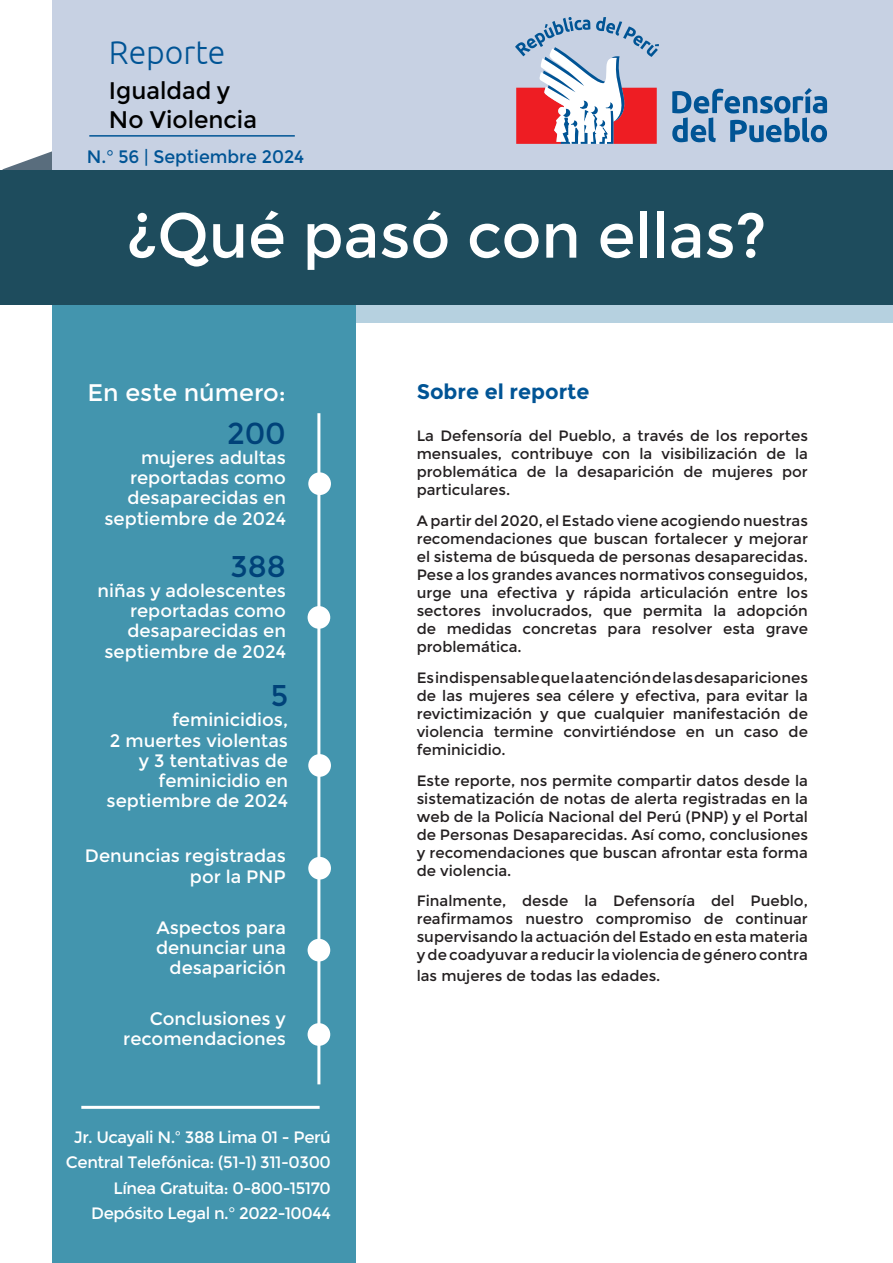
<style>
.page{position:relative;width:893px;height:1263px;background:#fff}
.page>*{position:absolute;margin:0;border:0;box-sizing:border-box;transform-origin:0 0}
.t1{font:63px "Montserrat";color:#fff}
.t2{font:300 33px "Ubuntu";color:#005495}
.cuerpo{font:30px "Montserrat";color:#004279}
.t3{font:24px/28.8px "Montserrat";color:#000}
.Subtítulo_1{font:24px "Montserrat";color:#fff}
.Título_1{font:700 21px "Montserrat";color:#005495}
.cuerpo-2{font:18px/20.2px "Montserrat";color:#fff;text-align:right}
.t4{font:18px "Montserrat";color:#005495}
.cuerpo-3{font:16.5px "Montserrat";letter-spacing:-.025em;color:#fff}
.Párrafo{font:15px/18px "Montserrat";color:#231f20;text-align:justify}
</style>
<div class="page">
<svg style="left:2px;top:151px;width:50px;height:19px"></svg>
<div style="left:52px;top:0;width:841px;height:304px;background:#c7d1e3"></div>
<div style="left:291px;top:303px;width:602px;height:20px;background:#b6d1e0"></div>
<div style="left:52px;top:289px;width:304px;height:974px;background:#4395ae"></div>
<hr style="left:317px;top:413px;width:3px;height:671px;background:#fff">
<div style="left:308px;top:472px;width:23px;height:23px;background:#fff;border-radius:50%"></div>
<div style="left:308px;top:606px;width:22px;height:23px;background:#fff;border-radius:50%"></div>
<div style="left:308px;top:754px;width:23px;height:23px;background:#fff;border-radius:50%"></div>
<div style="left:308px;top:857px;width:23px;height:22px;background:#fff;border-radius:50%"></div>
<div style="left:308px;top:939px;width:22px;height:22px;background:#fff;border-radius:50%"></div>
<div style="left:308px;top:1023px;width:22px;height:23px;background:#fff;border-radius:50%"></div>
<div style="left:0;top:170px;width:893px;height:134px;background:#1e4c5d"></div>
<hr style="left:89px;top:135px;width:206px;height:2px;background:#005495">
<hr style="left:81px;top:1106px;width:239px;height:3px;background:#fff">
<svg style="left:672px;top:88px;width:155px;height:54px"></svg>
<svg style="left:515px;top:17px;width:144px;height:127px"></svg>
<p class="t2" style="left:109px;top:32px;width:118px">Reporte</p>
<p class="t3" style="left:109px;top:76px;width:150px">Igualdad y<br>No Violencia</p>
<p class="t4" style="left:87px;top:146px;width:219px">N.° 56 | Septiembre 2024</p>
<p class="t1" style="left:126px;top:199px;width:642px">¿Qué pasó con ellas?</p>
<p class="Subtítulo_1" style="left:88px;top:378px;width:200px">En este número:</p>
<p class="cuerpo" style="left:227px;top:416px;width:60px">200</p>
<p class="cuerpo-2" style="left:104px;top:448px;width:183px">mujeres adultas reportadas como desaparecidas en septiembre de 2024</p>
<p class="cuerpo" style="left:230px;top:549px;width:57px">388</p>
<p class="cuerpo-2" style="left:98px;top:580px;width:190px">niñas y adolescentes reportadas como desaparecidas en septiembre de 2024</p>
<p class="cuerpo" style="left:271px;top:678px;width:19px">5</p>
<p class="cuerpo-2" style="left:172px;top:710px;width:118px">feminicidios,</p>
<p class="cuerpo-2" style="left:107px;top:730px;width:183px">2 muertes violentas y 3 tentativas de feminicidio en septiembre de 2024</p>
<p class="cuerpo-2" style="left:85px;top:846px;width:202px">Denuncias registradas por la PNP</p>
<p class="cuerpo-2" style="left:156px;top:917px;width:131px">Aspectos para denunciar una desaparición</p>
<p class="cuerpo-2" style="left:123px;top:1009px;width:164px">Conclusiones y recomendaciones</p>
<p class="cuerpo-3" style="left:74px;top:1127px;width:258px">Jr. Ucayali N.º 388 Lima 01 - Perú</p>
<p class="cuerpo-3" style="left:66px;top:1153px;width:267px">Central Telefónica: (51-1) 311-0300</p>
<p class="cuerpo-3" style="left:114px;top:1178px;width:219px">Línea Gratuita: 0-800-15170</p>
<p class="cuerpo-3" style="left:91px;top:1204px;width:241px">Depósito Legal n.° 2022-10044</p>
<p class="Título_1" style="left:417px;top:379px;width:174px">Sobre el reporte</p>
<p class="Párrafo" style="left:417px;top:427px;width:393px">La Defensoría del Pueblo, a través de los reportes mensuales, contribuye con la visibilización de la problemática de la desaparición de mujeres por particulares.</p>
<p class="Párrafo" style="left:417px;top:512px;width:393px">A partir del 2020, el Estado viene acogiendo nuestras recomendaciones que buscan fortalecer y mejorar el sistema de búsqueda de personas desaparecidas.<br>Pese a los grandes avances normativos conseguidos, urge una efectiva y rápida articulación entre los sectores involucrados, que permita la adopción de medidas concretas para resolver esta grave problemática.</p>
<p class="Párrafo" style="left:417px;top:669px;width:393px">Es indispensable que la atención de las desapariciones de las mujeres sea célere y efectiva, para evitar la revictimización y que cualquier manifestación de violencia termine convirtiéndose en un caso de feminicidio.</p>
<p class="Párrafo" style="left:417px;top:771px;width:393px">Este reporte, nos permite compartir datos desde la sistematización de notas de alerta registradas en la web de la Policía Nacional del Perú (PNP) y el Portal de Personas Desaparecidas. Así como, conclusiones y recomendaciones que buscan afrontar esta forma de violencia.</p>
<p class="Párrafo" style="left:417px;top:892px;width:393px">Finalmente, desde la Defensoría del Pueblo, reafirmamos nuestro compromiso de continuar supervisando la actuación del Estado en esta materia y de coadyuvar a reducir la violencia de género contra</p>
<p class="Párrafo" style="left:417px;top:966px;width:245px">las mujeres de todas las edades.</p>
</div>
